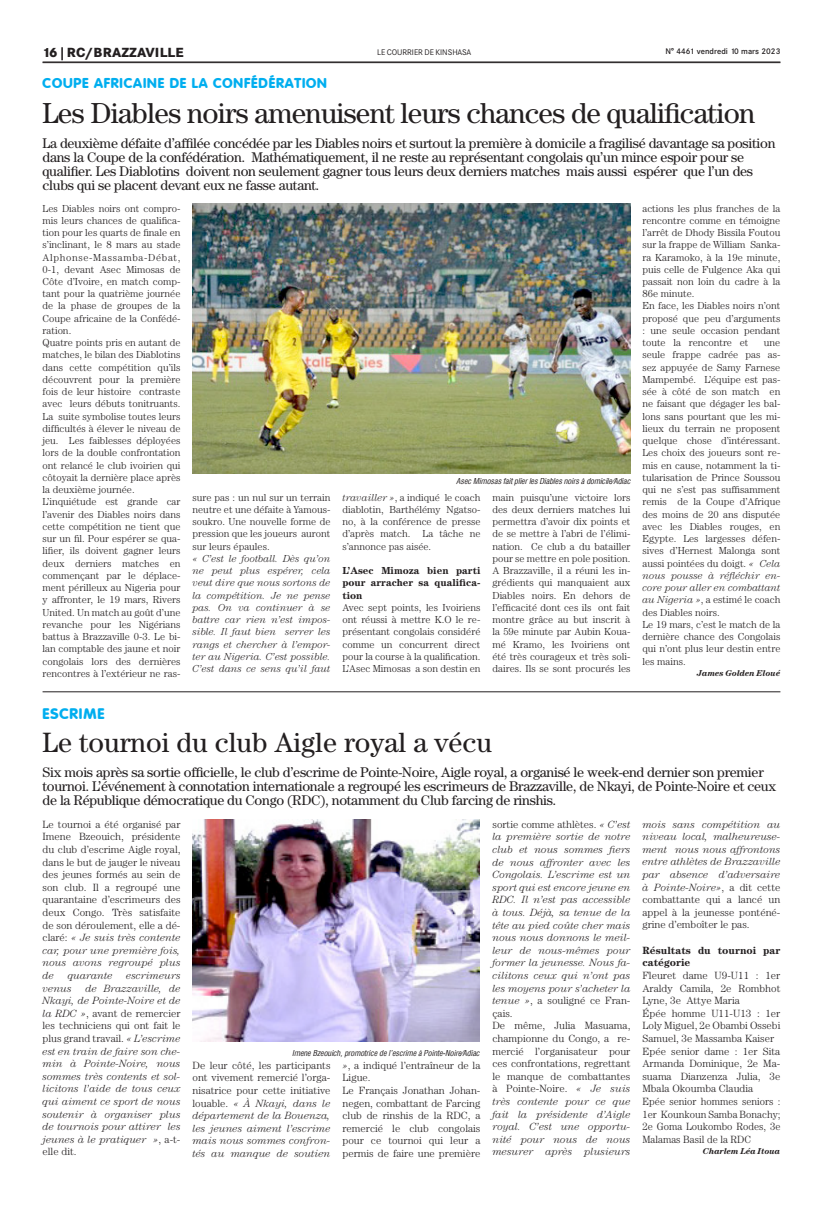
<style>
.page{position:relative;width:823px;height:1205px;background:#fff}
.page>*{position:absolute;margin:0;border:0;box-sizing:border-box;transform-origin:0 0}
.t1{font:29px "Century";letter-spacing:-.025em;color:#231f20}
.t2{font:28px "Century";color:#231f20}
.t3{font:800 15px "Corporate Rounded";letter-spacing:.06em;color:#00aeef}
.t4{font:14px/14px "Century";letter-spacing:-.02em;color:#231f20}
.t5{font:800 14px "Corporate Rounded";letter-spacing:.06em;color:#00aeef}
.t6{font:800 13px "Corporate SBQ";letter-spacing:.01em;color:#231f20}
.t7{font:italic 300 10.5px/12.6px "Century";color:#231f20;text-align:justify}
.t8{font:300 10.5px/12.6px "Century";color:#231f20}
.t9{font:700 10.5px/12.6px "Century";color:#231f20}
.t10{font:300 10.2px/12.2px "Century";color:#231f20;text-align:justify}
.t11{font:italic 300 10.2px/12.2px "Century";color:#231f20;text-align:justify}
.t12{font:700 10.2px/12.2px "Century";color:#231f20;text-align:justify}
.t13{font:italic 700 8.5px "Century";color:#231f20}
.t14{font:italic 8px "Corporate Condensed";color:#231f20}
.t15{font:500 8px "Corporate SBQ";color:#231f20}
.t16{font:8px "Corporate SBQ";letter-spacing:-.01em;color:#231f20}
.s1{font-style:italic}
.s2{font-style:normal}
</style>
<div class="page">
<hr style="left:43px;top:62px;width:737px;height:1px;background:#231f20">
<img style="left:192px;top:819px;width:287px;height:222px">
<hr style="left:43px;top:691px;width:737px;height:1px;background:#231f20">
<img style="left:192px;top:203px;width:438px;height:270px">
<p class="t6" style="left:43px;top:44px;width:142px">16 | RC/BRAZZAVILLE</p>
<p class="t16" style="left:377px;top:47px;width:96px">LE COURRIER DE KINSHASA</p>
<p class="t15" style="left:665px;top:46px;width:116px">N° 4461 vendredi 10 mars 2023</p>
<h3 class="t5" style="left:43px;top:75px;width:286px">COUPE AFRICAINE DE LA CONFÉDÉRATION</h3>
<h1 class="t1" style="left:43px;top:96px;width:714px">Les Diables noirs amenuisent leurs chances de qualification</h1>
<p class="t4" style="left:43px;top:136px;width:734px">La deuxième défaite d’affilée concédée par les Diables noirs et surtout la première à domicile a fragilisé davantage sa position dans la Coupe de la confédération. Mathématiquement, il ne reste au représentant congolais qu’un mince espoir pour se qualifier. Les Diablotins doivent non seulement gagner tous leurs deux derniers matches mais aussi espérer que l’un des clubs qui se placent devant eux ne fasse autant.</p>
<p class="t10" style="left:43px;top:202px;width:139px;text-align:left">Les Diables noirs ont compro&shy;mis leurs chances de qualifica&shy;tion pour les quarts de finale en s’inclinant, le 8 mars au stade<br>Alphonse-Massamba-Débat,<br>0-1, devant Asec Mimosas de<br>Côte d’Ivoire, en match comp&shy;tant pour la quatrième journée de la phase de groupes de la<br>Coupe africaine de la Confédé&shy;ration.<br>Quatre points pris en autant de matches, le bilan des Diablotins dans cette compétition qu’ils découvrent pour la première fois de leur histoire contraste avec leurs débuts tonitruants.<br>La suite symbolise toutes leurs difficultés à élever le niveau de jeu. Les faiblesses déployées lors de la double confrontation ont relancé le club ivoirien qui côtoyait la dernière place après la deuxième journée.<br>L’inquiétude est grande car l’avenir des Diables noirs dans cette compétition ne tient que sur un fil. Pour espérer se qua&shy;lifier, ils doivent gagner leurs deux derniers matches en commençant par le déplace&shy;ment périlleux au Nigeria pour y affronter, le 19 mars, Rivers<br>United. Un match au goût d’une revanche pour les Nigérians battus à Brazzaville 0-3. Le bi&shy;lan comptable des jaune et noir congolais lors des dernières rencontres à l’extérieur ne ras-</p>
<p class="t10" style="left:192px;top:491px;width:139px">sure pas : un nul sur un terrain neutre et une défaite à Yamous&shy;soukro. Une nouvelle forme de pression que les joueurs auront sur leurs épaules.</p>
<p class="t11" style="left:192px;top:552px;width:139px">« C’est le football. Dès qu’on ne peut plus espérer, cela veut dire que nous sortons de la compétition. Je ne pense pas. On va continuer à se battre car rien n’est impos&shy;sible. Il faut bien serrer les rangs et chercher à l’empor&shy;ter au Nigeria. C’est possible.<br>C’est dans ce sens qu’il faut</p>
<p class="t14" style="left:456px;top:476px;width:176px">Asec Mimosas fait plier les Diables noirs à domicile/Adiac</p>
<p class="t10" style="left:342px;top:491px;width:139px"><span class="s1">travailler »</span>, a indiqué le coach diablotin, Barthélémy Ngatso&shy;no, à la conférence de presse d’après match. La tâche ne s’annonce pas aisée.</p>
<p class="t12" style="left:342px;top:564px;width:139px">L’Asec Mimoza bien parti pour arracher sa qualifica&shy;tion</p>
<p class="t10" style="left:342px;top:601px;width:139px">Avec sept points, les Ivoiriens ont réussi à mettre K.O le re&shy;présentant congolais considéré comme un concurrent direct pour la course à la qualification.<br>L’Asec Mimosas a son destin en</p>
<p class="t10" style="left:492px;top:491px;width:139px">main puisqu’une victoire lors des deux derniers matches lui permettra d’avoir dix points et de se mettre à l’abri de l’élimi&shy;nation. Ce club a du batailler pour se mettre en pole position.<br>A Brazzaville, il a réuni les in&shy;grédients qui manquaient aux Diables noirs. En dehors de l’efficacité dont ces ils ont fait montre grâce au but inscrit à la 59e minute par Aubin Koua&shy;mé Kramo, les Ivoiriens ont été très courageux et très soli&shy;daires. Ils se sont procurés les</p>
<p class="t10" style="left:642px;top:202px;width:139px;text-align:left">actions les plus franches de la rencontre comme en témoigne l’arrêt de Dhody Bissila Foutou sur la frappe de William Sanka&shy;ra Karamoko, à la 19e minute, puis celle de Fulgence Aka qui passait non loin du cadre à la<br>86e minute.<br>En face, les Diables noirs n’ont proposé que peu d’arguments : une seule occasion pendant toute la rencontre et</p>
<p class="t10" style="left:642px;top:336px;width:139px;text-align:left;text-indent:121px">une seule frappe cadrée pas as&shy;sez appuyée de Samy Farnese<br>Mampembé. L’équipe est pas&shy;sée à côté de son match en ne faisant que dégager les bal&shy;lons sans pourtant que les mi&shy;lieux du terrain ne proposent quelque chose d’intéressant.<br>Les choix des joueurs sont re&shy;mis en cause, notamment la ti&shy;tularisation de Prince Soussou qui ne s’est pas suffisamment remis de la Coupe d’Afrique des moins de 20 ans disputée avec les Diables rouges, en<br>Egypte. Les largesses défen&shy;sives d’Hernest Malonga sont aussi pointées du doigt. <span class="s1">« Cela nous pousse à réfléchir en&shy;core pour aller en combattant au Nigeria »</span>, a estimé le coach des Diables noirs.<br>Le 19 mars, c’est le match de la dernière chance des Congolais qui n’ont plus leur destin entre les mains.</p>
<p class="t13" style="left:696px;top:668px;width:85px">James Golden Eloué</p>
<h3 class="t3" style="left:43px;top:704px;width:63px">ESCRIME</h3>
<h2 class="t2" style="left:43px;top:725px;width:450px">Le tournoi du club Aigle royal a vécu</h2>
<p class="t4" style="left:43px;top:765px;width:734px">Six mois après sa sortie officielle, le club d’escrime de Pointe-Noire, Aigle royal, a organisé le week-end dernier son premier tournoi. L’événement à connotation internationale a regroupé les escrimeurs de Brazzaville, de Nkayi, de Pointe-Noire et ceux de la République démocratique du Congo (RDC), notamment du Club farcing de rinshis.</p>
<p class="t8" style="left:43px;top:818px;width:139px;text-align:justify">Le tournoi a été organisé par Imene Bzeouich, présidente du club d’escrime Aigle royal, dans le but de jauger le niveau des jeunes formés au sein de son club. Il a regroupé une quarantaine d’escrimeurs des deux Congo. Très satisfaite de son déroulement, elle a dé&shy;claré: <span class="s1">« Je suis très contente car, pour une première fois, nous avons regroupé plus de</span></p>
<p class="t7" style="left:68px;top:969px;width:46px">quarante</p>
<p class="t7" style="left:126px;top:969px;width:56px">escrimeurs</p>
<p class="t7" style="left:43px;top:981px;width:31px">venus</p>
<p class="t7" style="left:43px;top:981px;width:139px;text-indent:43px">de Brazzaville, de Nkayi, de Pointe-Noire et de la RDC »<span class="s2">, avant de remercier les techniciens qui ont fait le plus grand travail.</span> « L’escrime est en train de faire son che&shy;min à Pointe-Noire, nous sommes très contents et sol&shy;licitons l’aide de tous ceux qui aiment ce sport de nous soutenir à organiser plus de tournois pour attirer les jeunes à le pratiquer »<span class="s2">, a-t&shy;elle dit.</span></p>
<p class="t14" style="left:292px;top:1048px;width:189px">Imene Bzeouich, promotrice de l’escrime à Pointe-Noire/Adiac</p>
<p class="t7" style="left:192px;top:1059px;width:139px"><span class="s2">De leur côté, les participants ont vivement remercié l’orga&shy;nisatrice pour cette initiative louable.</span> « À Nkayi, dans le département de la Bouenza, les jeunes aiment l’escrime mais nous sommes confron&shy;tés au manque de soutien</p>
<p class="t8" style="left:342px;top:1059px;width:139px"><span class="s1">»</span>, a indiqué l’entraîneur de la<br>Ligue.<br>Le Français Jonathan Johan&shy;negen, combattant de Farcing club de rinshis de la RDC, a remercié le club congolais pour ce tournoi qui leur a permis de faire une première</p>
<p class="t7" style="left:492px;top:818px;width:139px;text-align:left"><span class="s2">sortie comme athlètes.</span> « C’est la première sortie de notre club et nous sommes fiers de nous affronter avec les<br>Congolais. L’escrime est un sport qui est encore jeune en<br>RDC. Il n’est pas accessible à tous. Déjà, sa tenue de la tête au pied coûte cher mais nous nous donnons le meil&shy;leur de nous-mêmes pour former la jeunesse. Nous fa&shy;cilitons ceux qui n’ont pas les moyens pour s’acheter la tenue »<span class="s2">, a souligné ce Fran&shy;çais.<br>De même, Julia Masuama, championne du Congo, a re&shy;mercié l’organisateur pour ces confrontations, regrettant le manque de combattantes à Pointe-Noire.</span> « Je suis très contente pour ce que fait la présidente d’Aigle royal. C’est une opportu&shy;nité pour nous de nous mesurer après plusieurs</p>
<p class="t7" style="left:642px;top:818px;width:139px">mois sans compétition au niveau local, malheureuse&shy;ment nous nous affrontons entre athlètes de Brazzaville par absence d’adversaire à Pointe-Noire»<span class="s2">, a dit cette combattante qui a lancé un appel à la jeunesse ponténé&shy;grine d’emboîter le pas.</span></p>
<p class="t9" style="left:642px;top:943px;width:139px">Résultats du tournoi par catégorie</p>
<p class="t8" style="left:642px;top:969px;width:139px">Fleuret dame U9-U11 : 1er<br>Araldy Camila, 2e Rombhot<br>Lyne, 3e Attye Maria<br>Épée homme U11-U13 : 1er<br>Loly Miguel, 2e Obambi Ossebi<br>Samuel, 3e Massamba Kaiser<br>Epée senior dame : 1er Sita<br>Armanda Dominique, 2e Ma&shy;suama Dianzenza Julia, 3e<br>Mbala Okoumba Claudia<br>Epée senior hommes seniors :<br>1er Kounkoun Samba Bonachy;<br>2e Goma Loukombo Rodes, 3e<br>Malamas Basil de la RDC</p>
<p class="t13" style="left:702px;top:1146px;width:79px">Charlem Léa Itoua</p>
</div>
